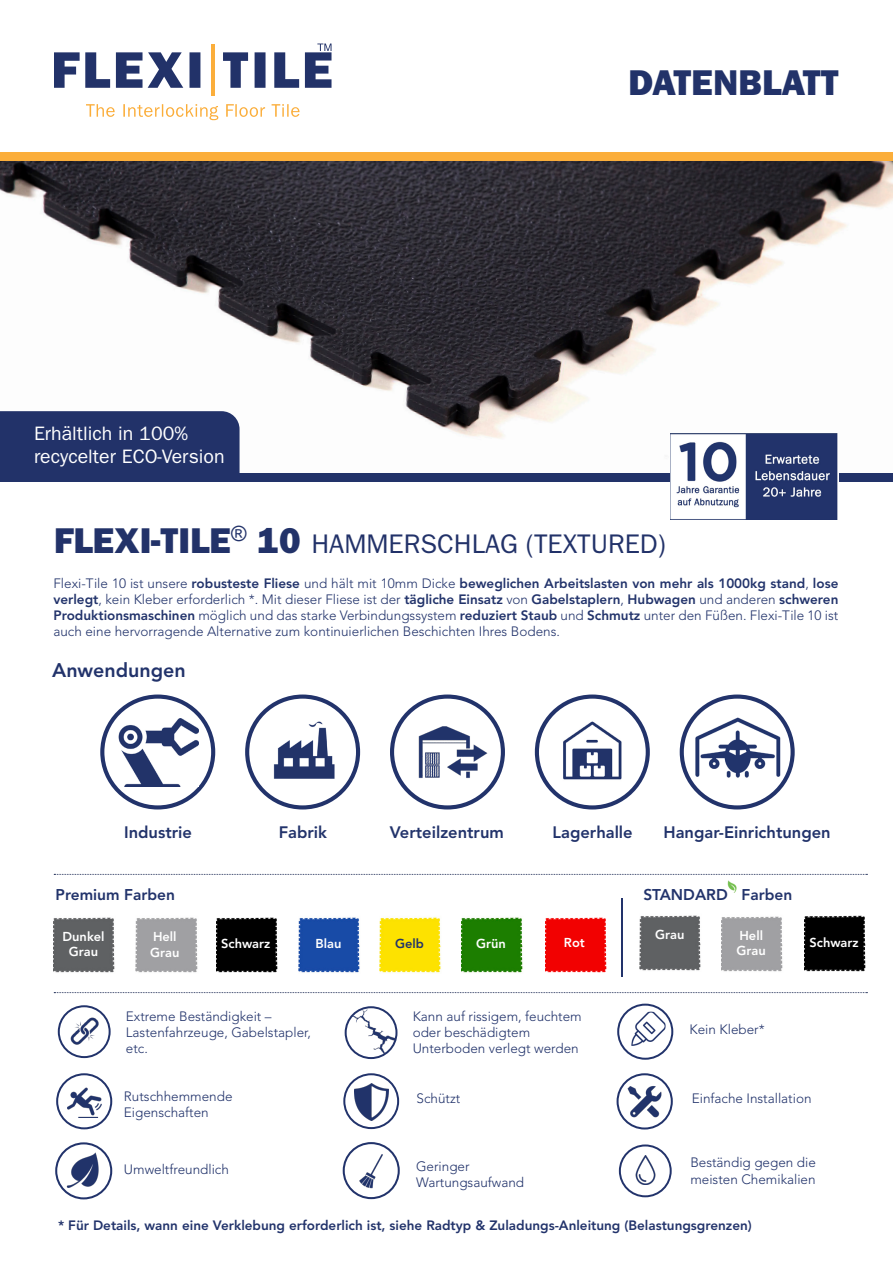
<style>
.page{position:relative;width:893px;height:1263px;background:#fff}
.page>*{position:absolute;margin:0;border:0;box-sizing:border-box;transform-origin:0 0}
.t1{font:36px "ITC Franklin Gothic Std Hvy";color:#223269}
.t2{font:27px "ITC Franklin Gothic Std";color:#223269}
.t3{font:800 19.65px "Avenir LT Std";color:#22336b}
.t4{font:19.5px "ITC Franklin Gothic Std";color:#fff}
.t5{font:800 16.5px "Avenir LT Std";color:#22336b}
.t6{font:800 15.45px "Avenir LT Std";color:#22336b}
.t7{font:300 13.5px/16.2px "Avenir LT Std";color:#22336b}
.t8{font:800 13.5px "Avenir LT Std";color:#22336b}
.t9{font:800 12.9px "Avenir LT Std";color:#fff}
.t10{font:800 12.9px "Avenir LT Std";color:#22336b}
.s1{font-family:"ITC Franklin Gothic Std Hvy";font-size:36px}
.s2{font-weight:800}
</style>
<div class="page">
<img style="left:0;top:161px;width:893px;height:312px">
<svg style="left:54px;top:992px;width:813px;height:1px"></svg>
<div style="left:0;top:411px;width:240px;height:62px;background:#223269"></div>
<div style="left:0;top:152px;width:893px;height:9px;background:#fbae3b"></div>
<div style="left:0;top:473px;width:893px;height:9px;background:#223269"></div>
<svg style="left:223px;top:44px;width:108px;height:44px"></svg>
<svg style="left:54px;top:52px;width:146px;height:36px"></svg>
<svg style="left:86px;top:104px;width:214px;height:16px"></svg>
<hr style="left:211px;top:44px;width:3px;height:52px;background:#fbae3b">
<img style="left:216px;top:917px;width:62px;height:56px">
<img style="left:299px;top:917px;width:61px;height:56px">
<img style="left:380px;top:917px;width:61px;height:56px">
<img style="left:461px;top:917px;width:62px;height:56px">
<img style="left:545px;top:917px;width:62px;height:56px">
<img style="left:136px;top:917px;width:62px;height:56px">
<img style="left:53px;top:917px;width:62px;height:56px">
<img style="left:671px;top:433px;width:167px;height:86px">
<img style="left:67px;top:1087px;width:34px;height:31px">
<div style="left:56px;top:1073px;width:56px;height:56px;border:2px solid #22336b;border-radius:50%"></div>
<img style="left:354px;top:1083px;width:34px;height:37px">
<div style="left:343px;top:1073px;width:56px;height:56px;border:2px solid #22336b;border-radius:50%"></div>
<img style="left:626px;top:1083px;width:38px;height:38px">
<div style="left:617px;top:1073px;width:56px;height:56px;border:2px solid #22336b;border-radius:50%"></div>
<img style="left:66px;top:1153px;width:33px;height:34px">
<div style="left:55px;top:1142px;width:57px;height:57px;border:2px solid #22336b;border-radius:50%"></div>
<img style="left:359px;top:1154px;width:24px;height:34px">
<div style="left:343px;top:1142px;width:57px;height:57px;border:2px solid #22336b;border-radius:50%"></div>
<img style="left:635px;top:1156px;width:21px;height:28px">
<div style="left:619px;top:1144px;width:53px;height:53px;border:2px solid #22336b;border-radius:50%"></div>
<div style="left:100px;top:694px;width:115px;height:115px;border:4px solid #22336b;border-radius:50%"></div>
<div style="left:245px;top:694px;width:115px;height:115px;border:4px solid #22336b;border-radius:50%"></div>
<div style="left:390px;top:694px;width:115px;height:115px;border:4px solid #22336b;border-radius:50%"></div>
<div style="left:535px;top:694px;width:115px;height:115px;border:4px solid #22336b;border-radius:50%"></div>
<img style="left:682px;top:704px;width:111px;height:87px">
<div style="left:680px;top:694px;width:115px;height:115px;border:4px solid #22336b;border-radius:50%"></div>
<img style="left:563px;top:721px;width:59px;height:59px">
<img style="left:119px;top:718px;width:80px;height:68px">
<img style="left:273px;top:721px;width:62px;height:57px">
<img style="left:418px;top:726px;width:69px;height:53px">
<img style="left:67px;top:1014px;width:32px;height:31px">
<div style="left:58px;top:1005px;width:53px;height:53px;border:2px solid #22336b;border-radius:50%"></div>
<img style="left:352px;top:1009px;width:44px;height:45px">
<div style="left:345px;top:1006px;width:52px;height:53px;border:2px solid #22336b;border-radius:50%"></div>
<img style="left:631px;top:1012px;width:35px;height:34px">
<div style="left:617px;top:1004px;width:56px;height:56px;border:2px solid #22336b;border-radius:50%"></div>
<svg style="left:54px;top:874px;width:813px;height:18px"></svg>
<hr style="left:621px;top:898px;width:2px;height:79px;background:#22336b">
<img style="left:804px;top:915px;width:62px;height:57px">
<img style="left:721px;top:916px;width:62px;height:56px">
<img style="left:640px;top:915px;width:61px;height:56px">
<p class="t4" style="left:34px;top:422px;width:156px">Erhältlich in 100%</p>
<p class="t4" style="left:34px;top:445px;width:192px">recycelter ECO-Version</p>
<p class="t1" style="left:628px;top:61px;width:212px">DATENBLATT</p>
<p class="t2" style="left:54px;top:528px;width:613px"><span class="s1">FLEXI-TILE</span><sup>®</sup> <span class="s1">10</span> HAMMERSCHLAG (TEXTURED)</p>
<p class="t7" style="left:53px;top:575px;width:786px;text-align:justify">Flexi-Tile 10 ist unsere <span class="s2">robusteste Fliese</span> und hält mit 10mm Dicke <span class="s2">beweglichen Arbeitslasten von mehr als 1000kg stand</span>, <span class="s2">lose verlegt</span>, kein Kleber erforderlich *. Mit dieser Fliese ist der <span class="s2">tägliche Einsatz</span> von <span class="s2">Gabelstaplern</span>, <span class="s2">Hubwagen</span> und anderen <span class="s2">schweren Produktionsmaschinen</span> möglich und das starke Verbindungssystem <span class="s2">reduziert Staub</span> und <span class="s2">Schmutz</span> unter den Füßen. Flexi-Tile 10 ist auch eine hervorragende Alternative zum kontinuierlichen Beschichten Ihres Bodens.</p>
<p class="t3" style="left:52px;top:658px;width:135px">Anwendungen</p>
<p class="t5" style="left:124px;top:822px;width:69px">Industrie</p>
<p class="t5" style="left:279px;top:822px;width:50px">Fabrik</p>
<p class="t5" style="left:390px;top:822px;width:116px">Verteilzentrum</p>
<p class="t5" style="left:553px;top:822px;width:82px">Lagerhalle</p>
<p class="t5" style="left:663px;top:822px;width:169px">Hangar-Einrichtungen</p>
<p class="t6" style="left:56px;top:885px;width:121px">Premium Farben</p>
<p class="t9" style="left:62px;top:928px;width:44px">Dunkel</p>
<p class="t9" style="left:69px;top:944px;width:31px">Grau</p>
<p class="t9" style="left:153px;top:929px;width:25px">Hell</p>
<p class="t9" style="left:150px;top:944px;width:31px">Grau</p>
<p class="t9" style="left:221px;top:936px;width:51px">Schwarz</p>
<p class="t9" style="left:316px;top:935px;width:27px">Blau</p>
<p class="t10" style="left:395px;top:935px;width:30px">Gelb</p>
<p class="t9" style="left:476px;top:936px;width:31px">Grün</p>
<p class="t9" style="left:564px;top:935px;width:22px">Rot</p>
<p class="t7" style="left:126px;top:1008px;width:147px">Extreme Beständigkeit –</p>
<p class="t7" style="left:126px;top:1024px;width:187px">Lastenfahrzeuge, Gabelstapler,</p>
<p class="t7" style="left:126px;top:1040px;width:24px">etc.</p>
<p class="t7" style="left:413px;top:1008px;width:171px">Kann auf rissigem, feuchtem</p>
<p class="t7" style="left:413px;top:1024px;width:119px">oder beschädigtem</p>
<p class="t7" style="left:413px;top:1040px;width:168px">Unterboden verlegt werden</p>
<p class="t6" style="left:643px;top:885px;width:150px">STANDARD Farben</p>
<p class="t9" style="left:655px;top:927px;width:31px">Grau</p>
<p class="t9" style="left:739px;top:928px;width:25px">Hell</p>
<p class="t9" style="left:737px;top:943px;width:31px">Grau</p>
<p class="t9" style="left:809px;top:935px;width:51px">Schwarz</p>
<p class="t7" style="left:689px;top:1021px;width:77px">Kein Kleber*</p>
<p class="t7" style="left:124px;top:1088px;width:110px">Rutschhemmende</p>
<p class="t7" style="left:416px;top:1090px;width:45px">Schützt</p>
<p class="t7" style="left:692px;top:1090px;width:121px">Einfache Installation</p>
<p class="t7" style="left:124px;top:1104px;width:86px">Eigenschaften</p>
<p class="t7" style="left:124px;top:1161px;width:106px">Umweltfreundlich</p>
<p class="t7" style="left:416px;top:1158px;width:110px">Geringer<br>Wartungsaufwand</p>
<p class="t7" style="left:690px;top:1155px;width:127px">Beständig gegen die meisten Chemikalien</p>
<p class="t8" style="left:58px;top:1217px;width:695px">* Für Details, wann eine Verklebung erforderlich ist, siehe Radtyp &amp; Zuladungs-Anleitung (Belastungsgrenzen)</p>
</div>
